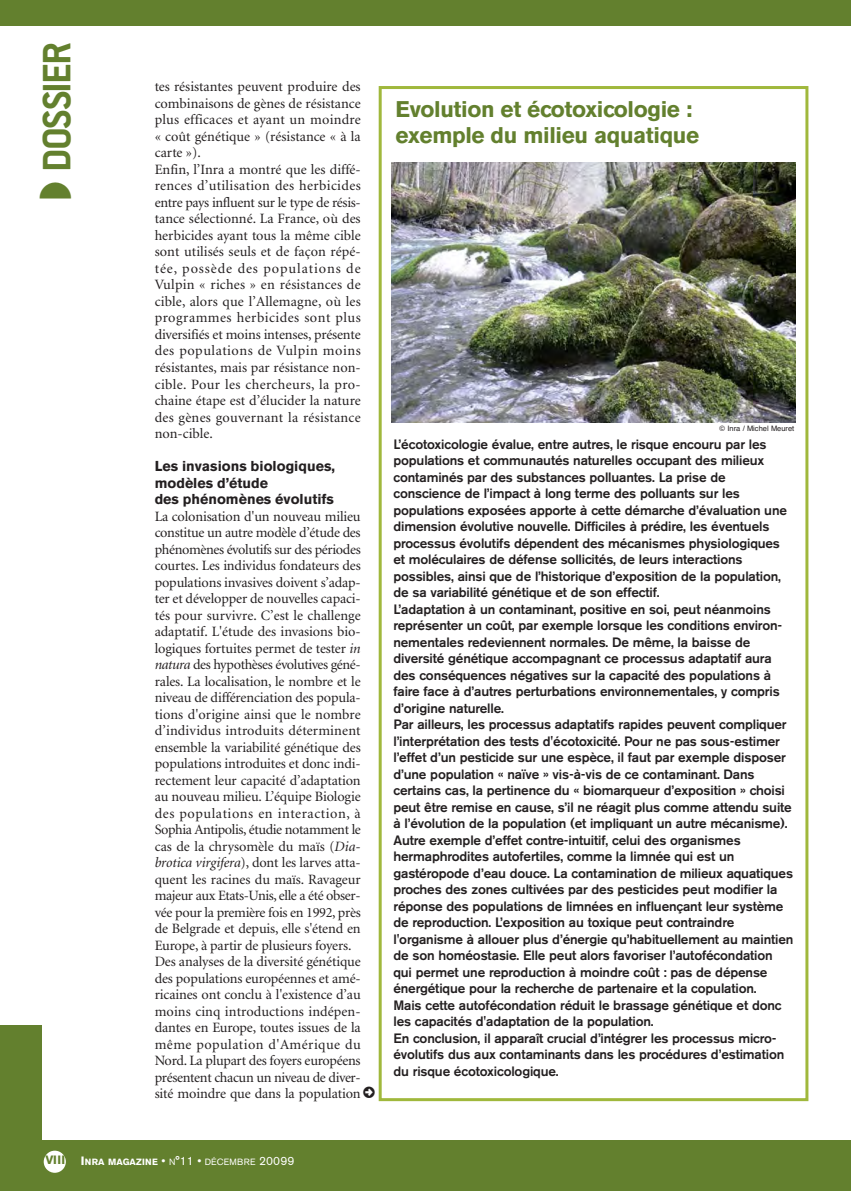
<style>
.page{position:relative;width:851px;height:1191px;background:#fff}
.page>*{position:absolute;margin:0;border:0;box-sizing:border-box;transform-origin:0 0}
.t1{font:700 43.5px "Conduit ITC";letter-spacing:-.035em;color:#63802e}
.t2{font:700 22.5px/26.2px "Akzidenz Grotesk BE";letter-spacing:-.015em;color:#63802e}
.t3{font:14.25px/16.5px "Minion";letter-spacing:-.01em;color:#231f20}
.t4{font:700 14.25px/16.5px "Akzidenz Grotesk BE";color:#231f20}
.t5{font:500 13.5px/16.5px "Akzidenz Grotesk BE";letter-spacing:-.01em;color:#231f20}
.t6{font:700 12px "Akzidenz Grotesk BE";color:#63802e}
.t7{font:700 9px "Akzidenz Grotesk BE";letter-spacing:.02em;color:#fff}
.t8{font:7.5px "Helvetica";color:#231f20}
.s1{font-style:italic}
.s2{font-family:"Mini Pics Directional RA"}
.s3{font-size:12px}
.s4{font-weight:400;font-size:12px}
.s5{font-weight:400}
</style>
<div class="page">
<div style="left:1px;top:1025px;width:849px;height:165px;background:#63802e"></div>
<div style="left:43px;top:1009px;width:807px;height:131px;background:#fff"></div>
<div style="left:1px;top:0;width:849px;height:26px;background:#63802e"></div>
<div style="left:44px;top:1150px;width:22px;height:22px;background:#fff;border-radius:50%"></div>
<div style="left:378px;top:86px;width:430px;height:1015px;border:3px solid #a0b83c"></div>
<img style="left:391px;top:163px;width:404px;height:259px">
<h1 class="t1" style="left:43px;top:200px;width:160px;rotate:-90deg">◗ DOSSIER</h1>
<p class="t3" style="left:155px;top:80px;width:207px">tes résistantes peuvent produire des combinaisons de gènes de résistance plus efficaces et ayant un moindre « coût génétique » (résistance « à la carte »).<br>Enfin, l’Inra a montré que les diffé&shy;rences d’utilisation des herbicides entre pays influent sur le type de résis&shy;tance sélectionné. La France, où des herbicides ayant tous la même cible sont utilisés seuls et de façon répé&shy;tée, possède des populations de Vulpin « riches » en résistances de cible, alors que l’Allemagne, où les programmes herbicides sont plus diversifiés et moins intenses, présente des populations de Vulpin moins résistantes, mais par résistance non&shy;cible. Pour les chercheurs, la pro&shy;chaine étape est d’élucider la nature des gènes gouvernant la résistance non-cible.</p>
<p class="t4" style="left:155px;top:459px;width:182px">Les invasions biologiques, modèles d’étude<br>des phénomènes évolutifs</p>
<p class="t3" style="left:155px;top:509px;width:222px">La colonisation d'un nouveau milieu constitue un autre modèle d’étude des phénomènes évolutifs sur des périodes courtes. Les individus fondateurs des populations invasives doivent s’adap&shy;ter et développer de nouvelles capaci&shy;tés pour survivre. C’est le challenge adaptatif. L'étude des invasions bio&shy;logiques fortuites permet de tester <span class="s1">in natura</span> des hypothèses évolutives géné&shy;rales. La localisation, le nombre et le niveau de différenciation des popula&shy;tions d'origine ainsi que le nombre d’individus introduits déterminent ensemble la variabilité génétique des populations introduites et donc indi&shy;rectement leur capacité d’adaptation au nouveau milieu. L’équipe Biologie des populations en interaction, à Sophia Antipolis, étudie notamment le cas de la chrysomèle du maïs (<span class="s1">Dia&shy;brotica virgifera</span>), dont les larves atta&shy;quent les racines du maïs. Ravageur majeur aux Etats-Unis, elle a été obser - vée pour la première fois en 1992, près de Belgrade et depuis, elle s'étend en Europe, à partir de plusieurs foyers.<br>Des analyses de la diversité génétique des populations européennes et amé&shy;ricaines ont conclu à l'existence d’au moins cinq introductions indépen&shy;dantes en Europe, toutes issues de la même population d'Amérique du Nord. La plupart des foyers européens présentent chacun un niveau de diver&shy;sité moindre que dans la population<span class="s2">2</span></p>
<h2 class="t2" style="left:395px;top:98px;width:305px">Evolution et écotoxicologie : exemple du milieu aquatique</h2>
<p class="t8" style="left:719px;top:425px;width:76px">© Inra / Michel Meuret</p>
<p class="t5" style="left:393px;top:437px;width:401px">L’écotoxicologie évalue, entre autres, le risque encouru par les populations et communautés naturelles occupant des milieux contaminés par des substances polluantes. La prise de conscience de l’impact à long terme des polluants sur les populations exposées apporte à cette démarche d’évaluation une dimension évolutive nouvelle. Difficiles à prédire, les éventuels processus évolutifs dépendent des mécanismes physiologiques et moléculaires de défense sollicités, de leurs interactions possibles, ainsi que de l’historique d’exposition de la population, de sa variabilité génétique et de son effectif.<br>L’adaptation à un contaminant, positive en soi, peut néanmoins représenter un coût, par exemple lorsque les conditions environ - nementales redeviennent normales. De même, la baisse de diversité génétique accompagnant ce processus adaptatif aura des conséquences négatives sur la capacité des populations à faire face à d’autres perturbations environnementales, y compris d’origine naturelle.<br>Par ailleurs, les processus adaptatifs rapides peuvent compliquer l’interprétation des tests d'écotoxicité. Pour ne pas sous-estimer l’effet d’un pesticide sur une espèce, il faut par exemple disposer d’une population « naïve » vis-à-vis de ce contaminant. Dans certains cas, la pertinence du « biomarqueur d’exposition » choisi peut être remise en cause, s’il ne réagit plus comme attendu suite à l’évolution de la population (et impliquant un autre mécanisme).<br>Autre exemple d’effet contre-intuitif, celui des organismes hermaphrodites autofertiles, comme la limnée qui est un gastéropode d’eau douce. La contamination de milieux aquatiques proches des zones cultivées par des pesticides peut modifier la réponse des populations de limnées en influençant leur système de reproduction. L’exposition au toxique peut contraindre l'organisme à allouer plus d’énergie qu’habituellement au maintien de son homéostasie. Elle peut alors favoriser l’autofécondation qui permet une reproduction à moindre coût : pas de dépense énergétique pour la recherche de partenaire et la copulation.<br>Mais cette autofécondation réduit le brassage génétique et donc les capacités d'adaptation de la population.<br>En conclusion, il apparaît crucial d’intégrer les processus micro&shy;évolutifs dus aux contaminants dans les procédures d’estimation du risque écotoxicologique.</p>
<p class="t6" style="left:45px;top:1156px;width:21px">VIII</p>
<p class="t7" style="left:81px;top:1158px;width:215px"><span class="s3">I</span>NRA MAGAZINE <span class="s4">•</span> <span class="s5">N</span><span class="s4">°11 •</span> <span class="s5">DÉCEMBRE</span> <span class="s4">20099</span></p>
</div>
